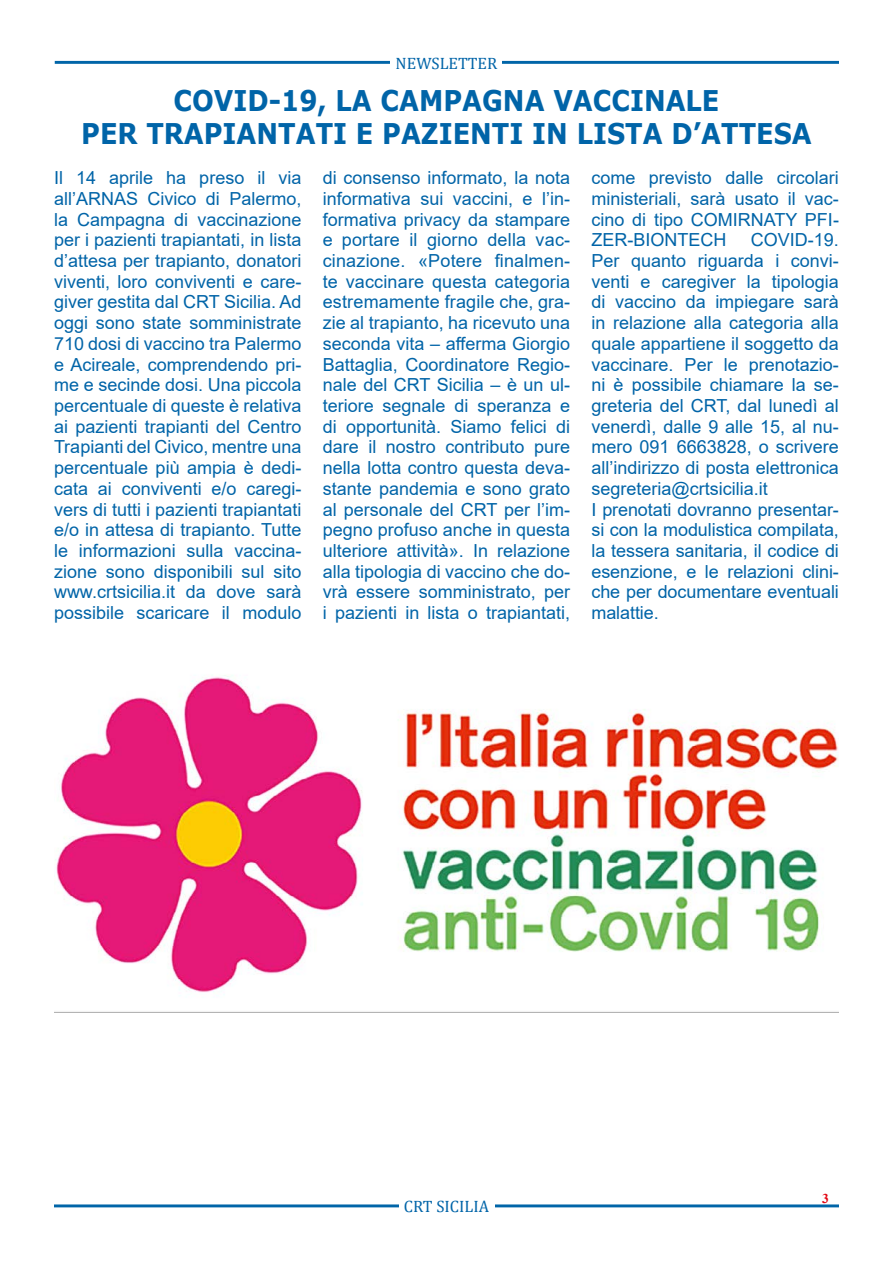
<style>
.page{position:relative;width:893px;height:1263px;background:#fff}
.page>*{position:absolute;margin:0;border:0;box-sizing:border-box;transform-origin:0 0}
.t1{font:700 28.5px/32.7px "Verdana";color:#0064a8;text-align:center;scale:.9 1}
.t2{font:18px/20.7px "Arial";color:#0064a8;text-align:justify}
.t3{font:16.5px "Cambria Math";color:#0064a8}
.t4{font:700 13.5px "Times New Roman";color:#e30613}
</style>
<div class="page">
<hr style="left:54px;top:1204px;width:785px;height:3px;background:#0065a8">
<div style="left:399px;top:1199px;width:95px;height:14px;background:#fff"></div>
<hr style="left:55px;top:61px;width:784px;height:3px;background:#0065a8">
<div style="left:391px;top:56px;width:111px;height:13px;background:#fff"></div>
<img style="left:54px;top:675px;width:785px;height:337px">
<p class="t3" style="left:396px;top:53px;width:103px">NEWSLETTER</p>
<h1 class="t1" style="left:81px;top:84px;width:813px">COVID-19, LA CAMPAGNA VACCINALE<br>PER TRAPIANTATI E PAZIENTI IN LISTA D’ATTESA</h1>
<p class="t2" style="left:54px;top:167px;width:249px">Il 14 aprile ha preso il via all’ARNAS Civico di Palermo, la Campagna di vaccinazione per i pazienti trapiantati, in lista d’attesa per trapianto, donatori viventi, loro conviventi e care&shy;giver gestita dal CRT Sicilia. Ad oggi sono state somministrate 710 dosi di vaccino tra Palermo e Acireale, comprendendo pri&shy;me e secinde dosi. Una piccola percentuale di queste è relativa ai pazienti trapianti del Centro Trapianti del Civico, mentre una percentuale più ampia è dedi&shy;cata ai conviventi e/o caregi&shy;vers di tutti i pazienti trapiantati e/o in attesa di trapianto. Tutte le informazioni sulla vaccina&shy;zione sono disponibili sul sito www.crtsicilia.it da dove sarà possibile scaricare il modulo</p>
<p class="t2" style="left:323px;top:167px;width:249px">di consenso informato, la nota informativa sui vaccini, e l’in&shy;formativa privacy da stampare e portare il giorno della vac&shy;cinazione. «Potere finalmen&shy;te vaccinare questa categoria estremamente fragile che, gra&shy;zie al trapianto, ha ricevuto una seconda vita – afferma Giorgio Battaglia, Coordinatore Regio&shy;nale del CRT Sicilia – è un ul&shy;teriore segnale di speranza e di opportunità. Siamo felici di dare il nostro contributo pure nella lotta contro questa deva&shy;stante pandemia e sono grato al personale del CRT per l’im&shy;pegno profuso anche in questa ulteriore attività». In relazione alla tipologia di vaccino che do&shy;vrà essere somministrato, per i pazienti in lista o trapiantati,</p>
<p class="t2" style="left:591px;top:167px;width:249px">come previsto dalle circolari ministeriali, sarà usato il vac&shy;cino di tipo COMIRNATY PFI-ZER-BIONTECH</p>
<p class="t2" style="left:591px;top:230px;width:249px;text-align:left;text-indent:159px">COVID-19.<br>Per quanto riguarda i convi&shy;venti e caregiver la tipologia di vaccino da impiegare sarà in relazione alla categoria alla quale appartiene il soggetto da vaccinare. Per le prenotazio&shy;ni è possibile chiamare la se&shy;greteria del CRT, dal lunedì al venerdì, dalle 9 alle 15, al nu&shy;mero 091 6663828, o scrivere all’indirizzo di posta elettronica segreteria@crtsicilia.it<br>I prenotati dovranno presentar&shy;si con la modulistica compilata, la tessera sanitaria, il codice di esenzione, e le relazioni clini&shy;che per documentare eventuali malattie.</p>
<p class="t3" style="left:404px;top:1197px;width:87px">CRT SICILIA</p>
<p class="t4" style="left:822px;top:1189px;width:8px">3</p>
</div>
